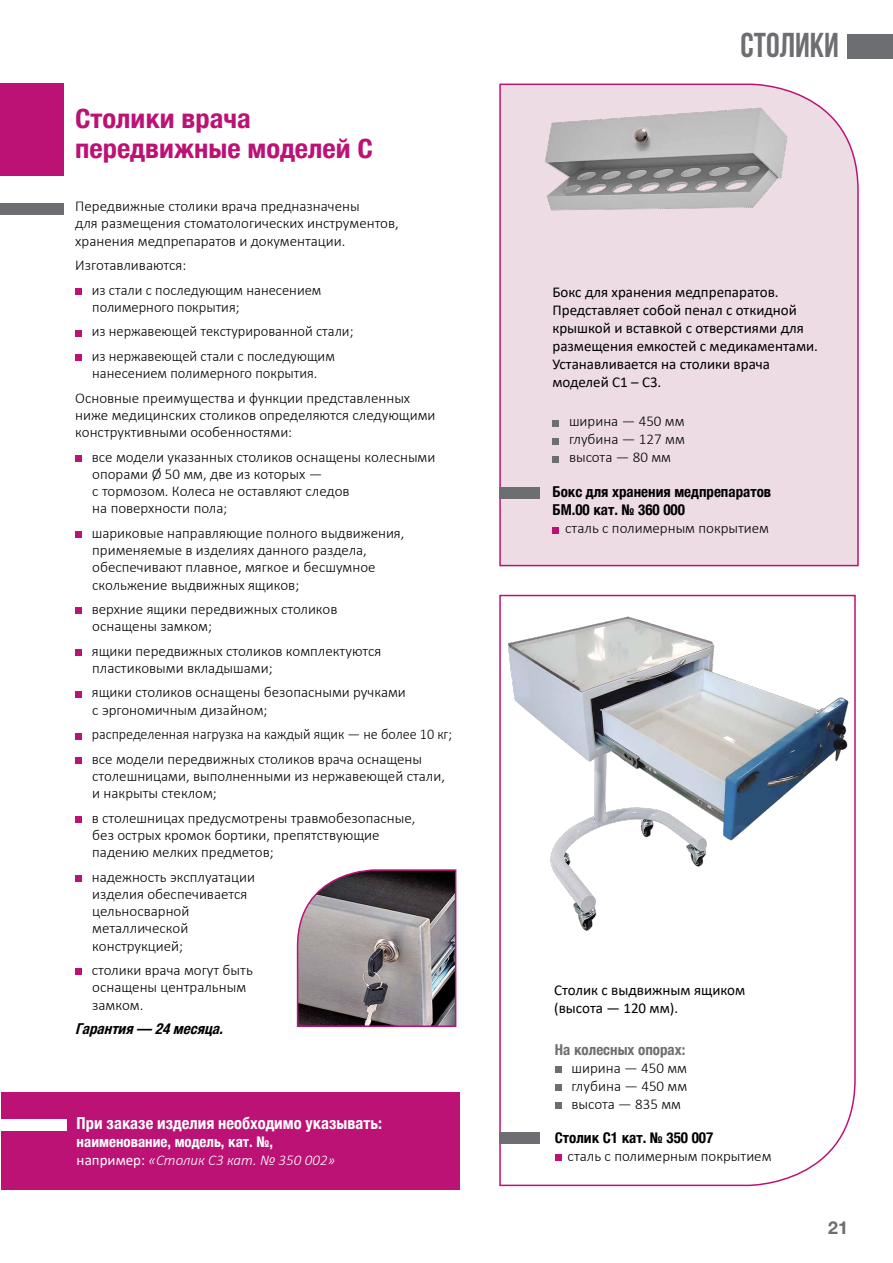
<style>
.page{position:relative;width:893px;height:1263px;background:#fff}
.page>*{position:absolute;margin:0;border:0;box-sizing:border-box;transform-origin:0 0}
.t1{font:700 34.5px "Bebas Neue";color:#6d6e71}
.t2{font:700 condensed 27px/30px "Helvetica Neue LTCYR";color:#bc1275;scale:1.06 1}
.t3{font:700 18px "Helvetica Neue Cyr";color:#6d6e71}
.t4{font:700 condensed 16.5px "Helvetica Neue LTCYR";color:#fff}
.t5{font:300 15px/17.2px "Calibri";color:#000}
.t6{font:15px/18px "Calibri";color:#000}
.t7{font:300 15px/24.5px "Calibri";color:#000;scale:.94 1}
.t8{font:700 condensed 15px/18px "Helvetica Neue LTCYR";color:#000}
.t9{font:italic 300 15px "Calibri";color:#fff}
.t10{font:700 condensed 15px "Helvetica Neue LTCYR";color:#fff}
.t11{font:italic 700 condensed 15px "Helvetica Neue LTCYR";color:#000}
.t12{font:700 condensed 15px "Helvetica Neue LTCYR";color:#6d6e71}
.s1{font-weight:400;font-style:normal}
</style>
<div class="page">
<div style="left:847px;top:34px;width:46px;height:25px;background:#6d6e71"></div>
<div style="left:0;top:83px;width:64px;height:93px;background:#bc1275"></div>
<div style="left:0;top:203px;width:64px;height:12px;background:#6d6e71"></div>
<svg style="left:499px;top:594px;width:357px;height:593px"></svg>
<div style="left:499px;top:83px;width:360px;height:484px;background:#eedce5"></div>
<img style="left:538px;top:103px;width:255px;height:116px">
<div style="left:2px;top:1093px;width:457px;height:97px;background:#bc1275"></div>
<div style="left:75px;top:288px;width:7px;height:7px;background:#bc1275"></div>
<div style="left:75px;top:330px;width:7px;height:6px;background:#bc1275"></div>
<div style="left:75px;top:354px;width:7px;height:7px;background:#bc1275"></div>
<div style="left:75px;top:455px;width:7px;height:6px;background:#bc1275"></div>
<div style="left:75px;top:531px;width:7px;height:7px;background:#bc1275"></div>
<div style="left:75px;top:608px;width:7px;height:6px;background:#bc1275"></div>
<div style="left:75px;top:649px;width:7px;height:7px;background:#bc1275"></div>
<div style="left:75px;top:691px;width:7px;height:6px;background:#bc1275"></div>
<div style="left:75px;top:733px;width:7px;height:6px;background:#bc1275"></div>
<div style="left:75px;top:757px;width:7px;height:7px;background:#bc1275"></div>
<div style="left:75px;top:816px;width:7px;height:7px;background:#bc1275"></div>
<div style="left:75px;top:875px;width:7px;height:7px;background:#bc1275"></div>
<div style="left:75px;top:969px;width:7px;height:6px;background:#bc1275"></div>
<div style="left:0;top:1119px;width:67px;height:12px;background:#fff"></div>
<div style="left:499px;top:487px;width:41px;height:11px;background:#6d6e71"></div>
<div style="left:499px;top:1132px;width:41px;height:12px;background:#6d6e71"></div>
<div style="left:552px;top:527px;width:7px;height:6px;background:#bc1275"></div>
<div style="left:555px;top:1154px;width:6px;height:7px;background:#bc1275"></div>
<div style="left:552px;top:420px;width:7px;height:6px;background:#6d6e71"></div>
<div style="left:552px;top:438px;width:7px;height:6px;background:#6d6e71"></div>
<div style="left:552px;top:456px;width:7px;height:6px;background:#6d6e71"></div>
<div style="left:555px;top:1066px;width:6px;height:7px;background:#6d6e71"></div>
<div style="left:555px;top:1084px;width:6px;height:7px;background:#6d6e71"></div>
<div style="left:555px;top:1102px;width:6px;height:7px;background:#6d6e71"></div>
<svg style="left:296px;top:869px;width:161px;height:158px"></svg>
<img style="left:505px;top:607px;width:347px;height:328px">
<h2 class="t2" style="left:75px;top:104px;width:282px">Столики врача передвижные моделей С</h2>
<p class="t5" style="left:75px;top:197px;width:325px">Передвижные столики врача предназначены<br>для размещения стоматологических инструментов, хранения медпрепаратов и документации.</p>
<p class="t5" style="left:92px;top:253px;width:231px;line-height:24.5px;text-indent:-16px">Изготавливаются:<br>из стали с последующим нанесением</p>
<p class="t5" style="left:92px;top:294px;width:263px;line-height:24.5px">полимерного покрытия;<br>из нержавеющей текстурированной стали; из нержавеющей стали с последующим</p>
<p class="t5" style="left:75px;top:361px;width:336px;line-height:24.5px;text-indent:17px">нанесением полимерного покрытия.<br>Основные преимущества и функции представленных</p>
<p class="t5" style="left:75px;top:406px;width:362px">ниже медицинских столиков определяются следующими конструктивными особенностями:</p>
<p class="t5" style="left:92px;top:448px;width:345px">все модели указанных столиков оснащены колесными опорами Ø 50 мм, две из которых —<br>с тормозом. Колеса не оставляют следов<br>на поверхности пола;</p>
<p class="t5" style="left:92px;top:524px;width:314px">шариковые направляющие полного выдвижения, применяемые в изделиях данного раздела, обеспечивают плавное, мягкое и бесшумное скольжение выдвижных ящиков;</p>
<p class="t5" style="left:92px;top:600px;width:247px">верхние ящики передвижных столиков оснащены замком;</p>
<p class="t5" style="left:92px;top:642px;width:291px">ящики передвижных столиков комплектуются пластиковыми вкладышами;</p>
<p class="t5" style="left:92px;top:684px;width:316px">ящики столиков оснащены безопасными ручками с эргономичным дизайном;</p>
<p class="t7" style="left:92px;top:722px;width:385px">распределенная нагрузка на каждый ящик — не более 10 кг; все модели передвижных столиков врача оснащены</p>
<p class="t5" style="left:92px;top:767px;width:354px">столешницами, выполненными из нержавеющей стали, и накрыты стеклом;</p>
<p class="t5" style="left:92px;top:809px;width:325px">в столешницах предусмотрены травмобезопасные, без острых кромок бортики, препятствующие падению мелких предметов;</p>
<p class="t5" style="left:92px;top:868px;width:165px">надежность эксплуатации изделия обеспечивается цельносварной металлической конструкцией;</p>
<p class="t5" style="left:92px;top:961px;width:163px">столики врача могут быть оснащены центральным замком.</p>
<p class="t11" style="left:75px;top:1021px;width:153px">Гарантия— 24месяца.</p>
<p class="t4" style="left:77px;top:1114px;width:307px">При заказе изделия необходимо указывать:</p>
<p class="t10" style="left:77px;top:1133px;width:198px">наименование, модель, кат. №,</p>
<p class="t9" style="left:77px;top:1150px;width:260px"><span class="s1">например:</span> «Столик С3 кат. № 350 002»</p>
<h1 class="t1" style="left:740px;top:27px;width:100px">СТОЛИКИ</h1>
<p class="t6" style="left:552px;top:283px;width:267px">Бокс для хранения медпрепаратов.<br>Представляет собой пенал с откидной крышкой и вставкой с отверстиями для размещения емкостей с медикаментами.<br>Устанавливается на столики врача моделей С1 – С3.</p>
<p class="t5" style="left:569px;top:412px;width:117px;line-height:18px;text-align:justify">ширина — 450 мм глубина — 127 мм высота — 80 мм</p>
<p class="t8" style="left:552px;top:483px;width:220px">Бокс для хранения медпрепаратов<br>БМ.00 кат. № 360 000</p>
<p class="t5" style="left:565px;top:520px;width:205px">сталь с полимерным покрытием</p>
<p class="t6" style="left:554px;top:980px;width:193px">Столик с выдвижным ящиком (высота — 120 мм).</p>
<p class="t12" style="left:555px;top:1041px;width:132px">На колесных опорах:</p>
<p class="t5" style="left:571px;top:1058px;width:117px;line-height:18px;text-align:justify">ширина — 450 мм глубина — 450 мм высота — 835 мм</p>
<p class="t8" style="left:555px;top:1128px;width:160px">Столик С1 кат. № 350 007</p>
<p class="t5" style="left:568px;top:1147px;width:205px">сталь с полимерным покрытием</p>
<p class="t3" style="left:828px;top:1217px;width:22px">21</p>
</div>
